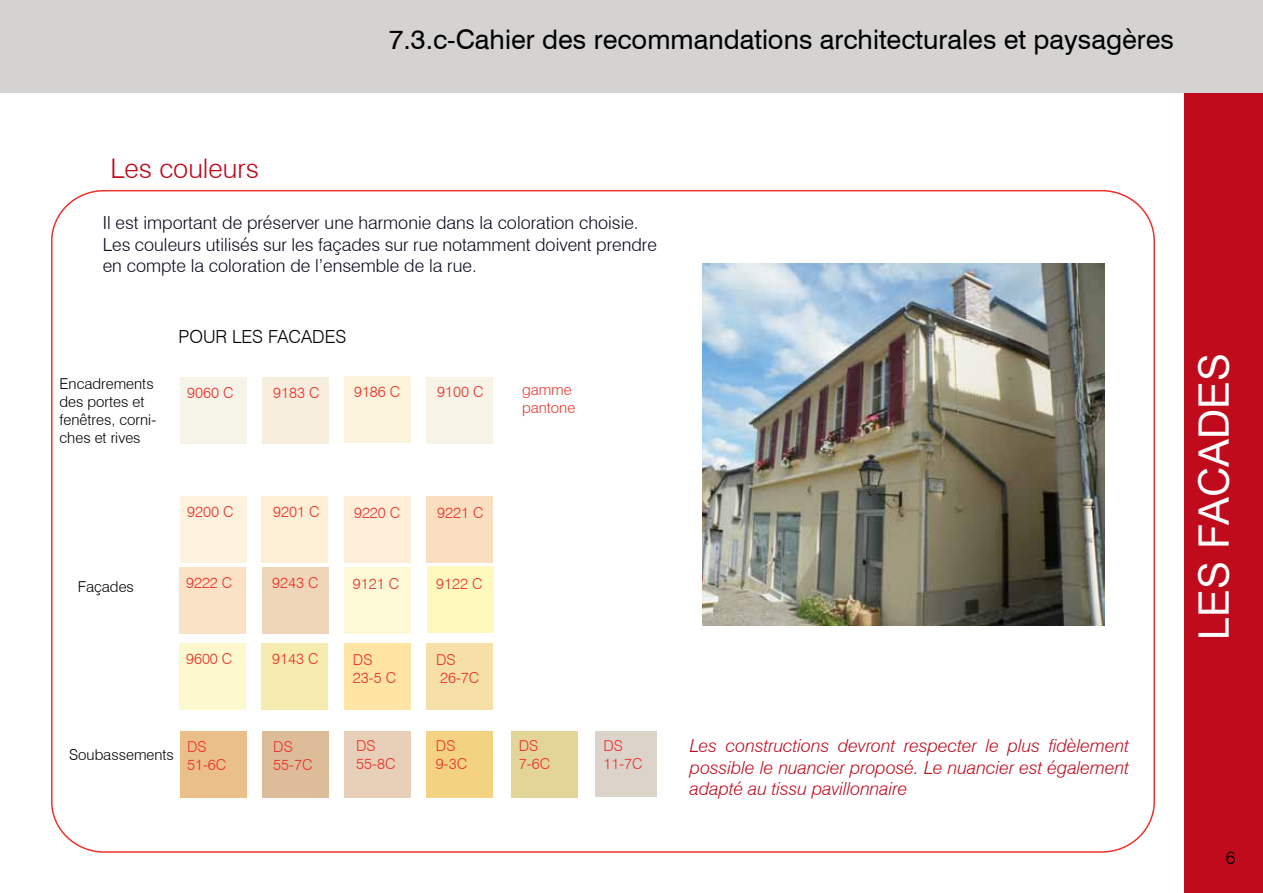
<style>
.page{position:relative;width:1263px;height:893px;background:#fff}
.page>*{position:absolute;margin:0;border:0;box-sizing:border-box;transform-origin:0 0}
.t1{font:42px "Arial";color:#fff}
.t2{font:27px "Swiss 721 BT";color:#000}
.t3{font:300 27px "Swiss 721 BT";color:#c00b1d}
.t4{font:300 18px/21.6px "Swiss 721 BT";color:#090b1d}
.t5{font:italic 300 18px/21.6px "Swiss 721 BT";color:#c00b1d;text-align:justify}
.t6{font:300 18px "Swiss 721 BT";color:#000}
.t7{font:300 15px/18px "Swiss 721 BT";color:#ee312a}
.t8{font:300 15px/18px "Swiss 721 BT";color:#000}
</style>
<div class="page">
<div style="left:1184px;top:0;width:79px;height:893px;background:#c00b1d"></div>
<div style="left:0;top:0;width:1263px;height:92px;background:#d4d3d2"></div>
<div style="left:180px;top:377px;width:67px;height:67px;background:#f4f0e4"></div>
<div style="left:262px;top:377px;width:67px;height:67px;background:#f7eedd"></div>
<div style="left:344px;top:377px;width:67px;height:66px;background:#fbf3dc"></div>
<div style="left:427px;top:377px;width:66px;height:67px;background:#f6f1e2"></div>
<div style="left:180px;top:496px;width:67px;height:67px;background:#fdf2dd"></div>
<div style="left:261px;top:496px;width:67px;height:67px;background:#fdefd5"></div>
<div style="left:179px;top:567px;width:67px;height:67px;background:#fae2c6"></div>
<div style="left:262px;top:567px;width:66px;height:67px;background:#f0d6b8"></div>
<div style="left:344px;top:496px;width:67px;height:67px;background:#ffeeda"></div>
<div style="left:426px;top:496px;width:67px;height:67px;background:#f9dec0"></div>
<div style="left:344px;top:567px;width:67px;height:67px;background:#fdf9d7"></div>
<div style="left:427px;top:566px;width:67px;height:66px;background:#fefabd"></div>
<div style="left:426px;top:731px;width:67px;height:66px;background:#f3d382"></div>
<div style="left:511px;top:731px;width:66px;height:66px;background:#e3d598"></div>
<div style="left:180px;top:731px;width:67px;height:66px;background:#ebbf8a"></div>
<div style="left:262px;top:731px;width:66px;height:66px;background:#ddbd99"></div>
<div style="left:595px;top:731px;width:62px;height:66px;background:#dcd4cb"></div>
<div style="left:261px;top:643px;width:67px;height:67px;background:#f7ecaf"></div>
<div style="left:344px;top:643px;width:67px;height:67px;background:#ffe4a4"></div>
<div style="left:427px;top:643px;width:66px;height:67px;background:#f6e0a7"></div>
<div style="left:179px;top:643px;width:67px;height:67px;background:#fdf8ce"></div>
<img style="left:703px;top:264px;width:402px;height:362px">
<div style="left:344px;top:731px;width:66px;height:66px;background:#e7d0b7"></div>
<h2 class="t2" style="left:389px;top:23px;width:787px">7.3.c-Cahier des recommandations architecturales et paysagères</h2>
<h2 class="t3" style="left:111px;top:152px;width:150px">Les couleurs</h2>
<p class="t4" style="left:103px;top:212px;width:556px">Il est important de préserver une harmonie dans la coloration choisie.<br>Les couleurs utilisés sur les façades sur rue notamment doivent prendre en compte la coloration de l’ensemble de la rue.</p>
<p class="t8" style="left:60px;top:374px;width:98px">Encadrements des portes et fenêtres, corni&shy;ches et rives</p>
<p class="t6" style="left:179px;top:325px;width:169px">POUR LES FACADES</p>
<p class="t7" style="left:187px;top:384px;width:48px">9060 C</p>
<p class="t7" style="left:273px;top:384px;width:48px">9183 C</p>
<p class="t7" style="left:354px;top:383px;width:48px">9186 C</p>
<p class="t7" style="left:437px;top:383px;width:48px">9100 C</p>
<p class="t8" style="left:78px;top:577px;width:58px">Façades</p>
<p class="t7" style="left:187px;top:503px;width:48px">9200 C</p>
<p class="t7" style="left:273px;top:503px;width:48px">9201 C</p>
<p class="t7" style="left:354px;top:504px;width:48px">9220 C</p>
<p class="t7" style="left:437px;top:504px;width:48px">9221 C</p>
<p class="t7" style="left:186px;top:573px;width:48px">9222 C</p>
<p class="t7" style="left:272px;top:573px;width:48px">9243 C</p>
<p class="t7" style="left:353px;top:574px;width:48px">9121 C</p>
<p class="t7" style="left:436px;top:574px;width:48px">9122 C</p>
<p class="t7" style="left:186px;top:650px;width:48px">9600 C</p>
<p class="t7" style="left:272px;top:650px;width:48px">9143 C</p>
<p class="t7" style="left:353px;top:651px;width:45px">DS<br>23-5 C</p>
<p class="t7" style="left:436px;top:651px;width:45px">DS<br>26-7C</p>
<p class="t7" style="left:522px;top:381px;width:55px">gamme pantone</p>
<p class="t8" style="left:69px;top:745px;width:106px">Soubassements</p>
<p class="t7" style="left:187px;top:738px;width:41px">DS<br>51-6C</p>
<p class="t7" style="left:273px;top:738px;width:41px">DS<br>55-7C</p>
<p class="t7" style="left:356px;top:737px;width:41px">DS<br>55-8C</p>
<p class="t7" style="left:436px;top:737px;width:33px">DS<br>9-3C</p>
<p class="t7" style="left:519px;top:737px;width:33px">DS<br>7-6C</p>
<p class="t7" style="left:603px;top:737px;width:41px">DS<br>11-7C</p>
<p class="t5" style="left:690px;top:735px;width:441px">Les constructions devront respecter le plus fidèlement possible le nuancier proposé. Le nuancier est également adapté au tissu pavillonnaire</p>
<h1 class="t1" style="left:1186px;top:640px;width:289px;rotate:-90deg">LES FACADES</h1>
<p class="t6" style="left:1226px;top:847px;width:11px">6</p>
<p class="t6" style="left:1227px;top:856px;width:11px">6</p>
</div>
